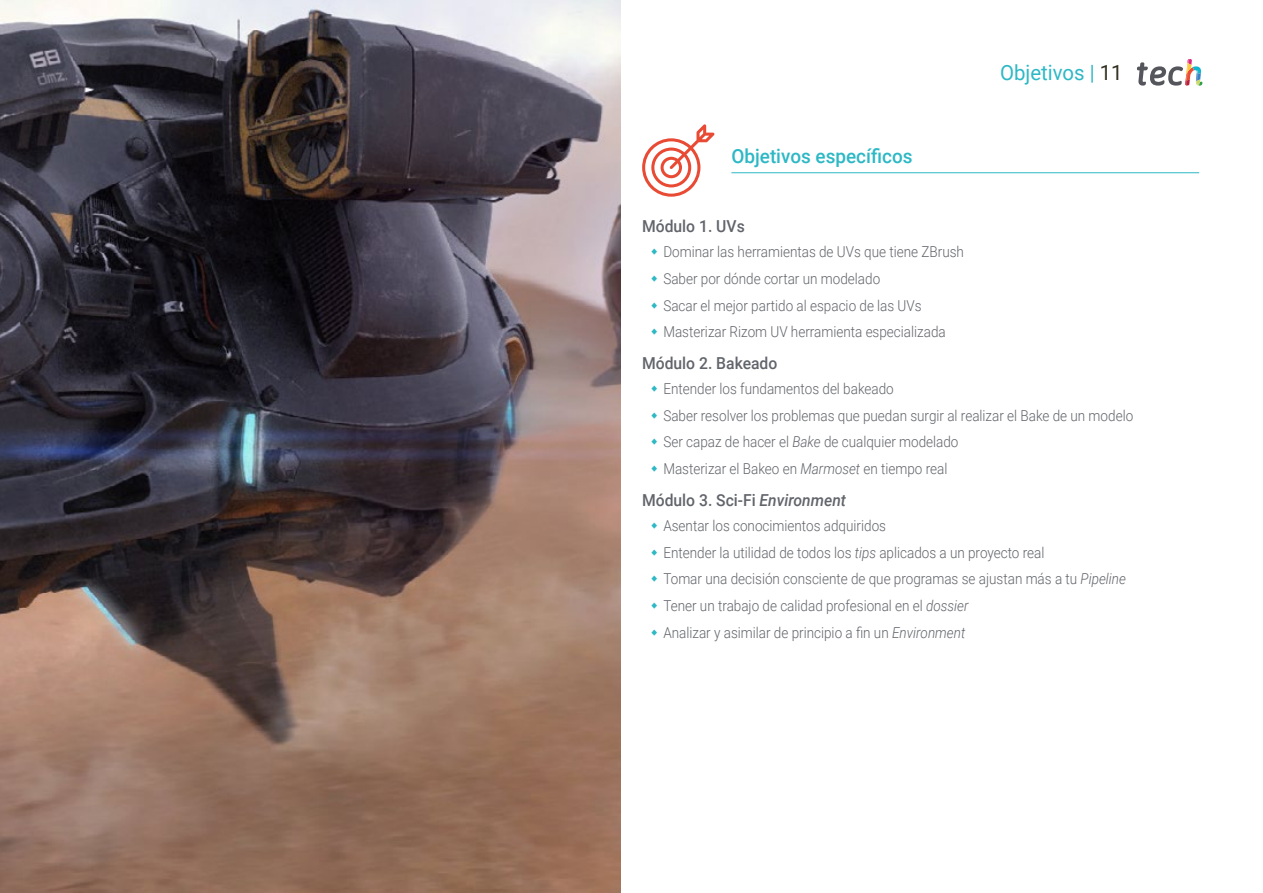
<style>
.page{position:relative;width:1263px;height:893px;background:#fff}
.page>*{position:absolute;margin:0;border:0;box-sizing:border-box;transform-origin:0 0}
.t1{font:21px "Roboto";color:#2db8c5}
.t2{font:500 19.5px "Roboto";color:#2db8c5}
.t3{font:500 16.5px "Roboto";color:#61646a;scale:.95 1}
.t4{font:300 15px/26.7px "Roboto";color:#61646a;scale:.9 1}
.s1{color:#312e20}
.s2{font-style:italic}
</style>
<div class="page">
<svg style="left:1137px;top:59px;width:65px;height:27px"></svg>
<hr style="left:731px;top:172px;width:468px;height:1px;background:#2db8c5">
<svg style="left:642px;top:124px;width:72px;height:73px"></svg>
<img style="left:0;top:0;width:621px;height:893px">
<h2 class="t2" style="left:731px;top:143px;width:183px">Objetivos específicos</h2>
<h1 class="t1" style="left:1000px;top:57px;width:124px">Objetivos | <span class="s1">11</span></h1>
<p class="t3" style="left:642px;top:215px;width:110px">Módulo 1. UVs</p>
<p class="t4" style="left:663px;top:238px;width:335px">Dominar las herramientas de UVs que tiene ZBrush Saber por dónde cortar un modelado<br>Sacar el mejor partido al espacio de las UVs Masterizar Rizom UV herramienta especializada</p>
<p class="t3" style="left:642px;top:352px;width:144px">Módulo 2. Bakeado</p>
<p class="t4" style="left:663px;top:375px;width:524px">Entender los fundamentos del bakeado<br>Saber resolver los problemas que puedan surgir al realizar el Bake de un modelo Ser capaz de hacer el <span class="s2">Bake</span> de cualquier modelado<br>Masterizar el Bakeo en <span class="s2">Marmoset</span> en tiempo real</p>
<p class="t3" style="left:642px;top:489px;width:216px">Módulo 3. Sci-Fi <span class="s2">Environment</span></p>
<p class="t4" style="left:663px;top:512px;width:515px">Asentar los conocimientos adquiridos<br>Entender la utilidad de todos los <span class="s2">tips</span> aplicados a un proyecto real<br>Tomar una decisión consciente de que programas se ajustan más a tu <span class="s2">Pipeline </span>Tener un trabajo de calidad profesional en el <span class="s2">dossier<br></span>Analizar y asimilar de principio a fin un <span class="s2">Environment</span></p>
</div>
